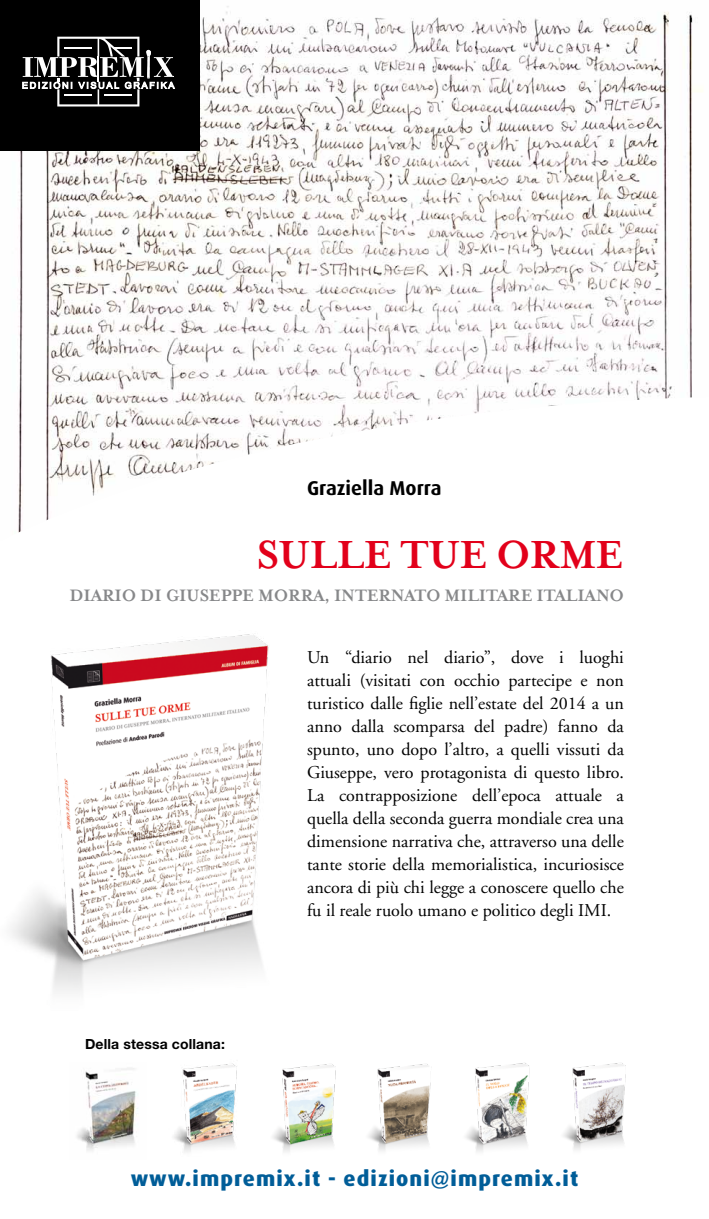
<style>
.page{position:relative;width:709px;height:1219px;background:#fff}
.page>*{position:absolute;margin:0;border:0;box-sizing:border-box;transform-origin:0 0}
.t1{font:700 45px "Mrs Eaves";letter-spacing:-.02em;color:#e2001a}
.t2{font:800 21.4px "Dax";letter-spacing:.05em;color:#005d98}
.t3{font:700 20px "Dax";color:#000}
.t4{font:700 19px "Mrs Eaves";letter-spacing:-.01em;color:#87888a}
.t5{font:18px/23px "Adobe Garamond";color:#000;text-align:justify}
.t6{font:700 14px "Helvetica Neue";letter-spacing:.01em;color:#000}
</style>
<div class="page">
<img style="left:0;top:0;width:703px;height:533px">
<div style="left:0;top:0;width:199px;height:150px;background:#000"></div>
<svg style="left:22px;top:37px;width:153px;height:69px"></svg>
<img style="left:11px;top:634px;width:258px;height:358px">
<img style="left:77px;top:1068px;width:61px;height:83px">
<img style="left:273px;top:1064px;width:63px;height:88px">
<img style="left:174px;top:1063px;width:63px;height:89px">
<img style="left:368px;top:1064px;width:63px;height:87px">
<img style="left:466px;top:1063px;width:64px;height:89px">
<img style="left:563px;top:1063px;width:63px;height:87px">
<p class="t3" style="left:307px;top:477px;width:136px">Graziella Morra</p>
<h1 class="t1" style="left:257px;top:528px;width:368px">SULLE TUE ORME</h1>
<p class="t4" style="left:69px;top:584px;width:556px">DIARIO DI GIUSEPPE MORRA, INTERNATO MILITARE ITALIANO</p>
<p class="t6" style="left:85px;top:1035px;width:141px">Della stessa collana:</p>
<p class="t5" style="left:307px;top:646px;width:318px">Un “diario nel diario”, dove i luoghi attuali (visitati con occhio partecipe e non turistico dalle figlie nell’estate del 2014 a un anno dalla scomparsa del padre) fanno da spunto, uno dopo l’altro, a quelli vissuti da Giuseppe, vero protagonista di questo libro.<br>La contrapposizione dell’epoca attuale a quella della seconda guerra mondiale crea una dimensione narrativa che, attraverso una delle tante storie della memorialistica, incuriosisce ancora di più chi legge a conoscere quello che fu il reale ruolo umano e politico degli IMI.</p>
<p class="t2" style="left:131px;top:1166px;width:449px">www.impremix.it - edizioni@impremix.it</p>
</div>
